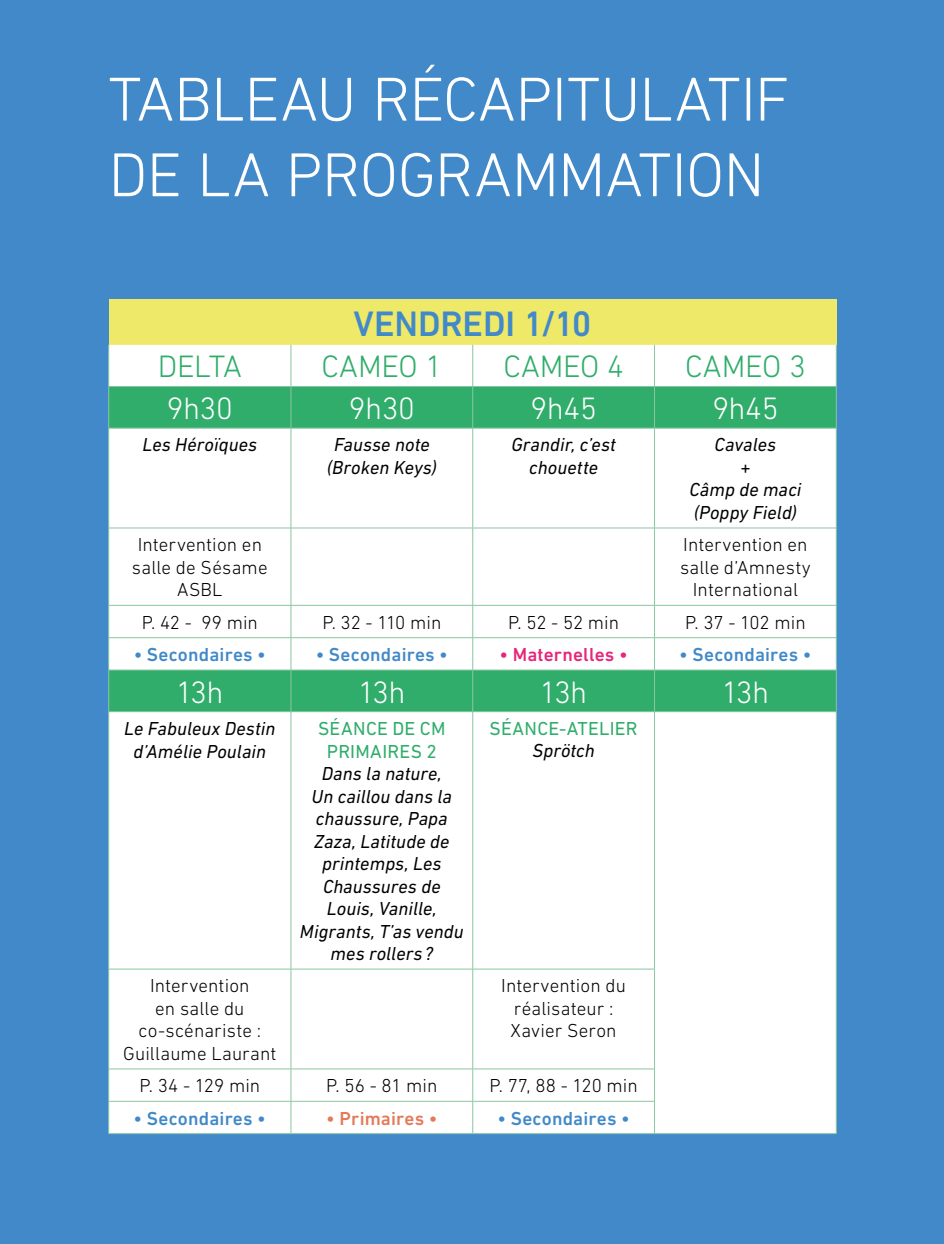
<style>
.page{position:relative;width:944px;height:1244px;background:#4189c9}
.page>*{position:absolute;margin:0;border:0;box-sizing:border-box;transform-origin:0 0}
.t1{font:300 63px/75.6px "DIN Next LT Pro";letter-spacing:-.01em;color:#fff}
.t2{font:500 36px "DIN Next LT Pro";letter-spacing:-.005em;color:#4189c9}
.t3{font:300 31.5px "DIN Next LT Pro";letter-spacing:-.015em;color:#fff}
.t4{font:300 31.5px "DIN Next LT Pro";letter-spacing:-.01em;color:#30ad6b}
.t5{font:italic 19.12px/22.5px "DIN Next LT Pro";letter-spacing:.005em;color:#000;text-align:center}
.t6{font:300 19.12px/22.5px "DIN Next LT Pro";letter-spacing:.005em;color:#000;text-align:center}
.t7{font:500 19.12px "DIN Next LT Pro";letter-spacing:.01em;color:#4189c9}
.t8{font:19.12px/22.5px "DIN Next LT Pro";letter-spacing:.015em;color:#30ad6b;text-align:center}
.t9{font:500 19.12px "DIN Next LT Pro";letter-spacing:.01em;color:#e6267b}
.t10{font:500 19.12px "DIN Next LT Pro";letter-spacing:.01em;color:#e37a59}
</style>
<div class="page">
<div style="left:109px;top:300px;width:727px;height:45px;background:#efe96a"></div>
<div style="left:109px;top:345px;width:727px;height:788px;background:#fff"></div>
<svg style="left:109px;top:387px;width:727px;height:324px;background:#c9e9d9"></svg>
<hr style="left:108px;top:345px;width:1px;height:41px;background:#88c7a1">
<hr style="left:291px;top:345px;width:1px;height:41px;background:#88c7a1">
<hr style="left:472px;top:345px;width:1px;height:41px;background:#88c7a1">
<hr style="left:654px;top:345px;width:1px;height:41px;background:#88c7a1">
<hr style="left:836px;top:345px;width:1px;height:41px;background:#88c7a1">
<hr style="left:108px;top:386px;width:183px;height:1px;background:#88c7a1">
<hr style="left:108px;top:387px;width:1px;height:41px;background:#88c7a1">
<hr style="left:291px;top:386px;width:182px;height:1px;background:#88c7a1">
<hr style="left:291px;top:387px;width:1px;height:41px;background:#88c7a1">
<hr style="left:473px;top:386px;width:181px;height:1px;background:#88c7a1">
<hr style="left:472px;top:387px;width:1px;height:41px;background:#88c7a1">
<hr style="left:654px;top:386px;width:183px;height:1px;background:#88c7a1">
<hr style="left:654px;top:387px;width:1px;height:41px;background:#88c7a1">
<hr style="left:836px;top:387px;width:1px;height:41px;background:#88c7a1">
<hr style="left:108px;top:428px;width:183px;height:1px;background:#88c7a1">
<hr style="left:108px;top:428px;width:1px;height:100px;background:#88c7a1">
<hr style="left:291px;top:428px;width:182px;height:1px;background:#88c7a1">
<hr style="left:291px;top:428px;width:1px;height:100px;background:#88c7a1">
<hr style="left:473px;top:428px;width:181px;height:1px;background:#88c7a1">
<hr style="left:472px;top:428px;width:1px;height:100px;background:#88c7a1">
<hr style="left:654px;top:428px;width:183px;height:1px;background:#88c7a1">
<hr style="left:654px;top:428px;width:1px;height:100px;background:#88c7a1">
<hr style="left:836px;top:428px;width:1px;height:100px;background:#88c7a1">
<hr style="left:108px;top:527px;width:183px;height:1px;background:#88c7a1">
<hr style="left:108px;top:528px;width:1px;height:77px;background:#88c7a1">
<hr style="left:291px;top:527px;width:182px;height:1px;background:#88c7a1">
<hr style="left:291px;top:528px;width:1px;height:77px;background:#88c7a1">
<hr style="left:473px;top:527px;width:181px;height:1px;background:#88c7a1">
<hr style="left:472px;top:528px;width:1px;height:77px;background:#88c7a1">
<hr style="left:654px;top:527px;width:183px;height:1px;background:#88c7a1">
<hr style="left:654px;top:528px;width:1px;height:77px;background:#88c7a1">
<hr style="left:836px;top:528px;width:1px;height:77px;background:#88c7a1">
<hr style="left:108px;top:605px;width:183px;height:1px;background:#88c7a1">
<hr style="left:108px;top:605px;width:1px;height:32px;background:#88c7a1">
<hr style="left:291px;top:605px;width:182px;height:1px;background:#88c7a1">
<hr style="left:291px;top:605px;width:1px;height:32px;background:#88c7a1">
<hr style="left:473px;top:605px;width:181px;height:1px;background:#88c7a1">
<hr style="left:472px;top:605px;width:1px;height:32px;background:#88c7a1">
<hr style="left:654px;top:605px;width:183px;height:1px;background:#88c7a1">
<hr style="left:654px;top:605px;width:1px;height:32px;background:#88c7a1">
<hr style="left:836px;top:605px;width:1px;height:32px;background:#88c7a1">
<hr style="left:108px;top:637px;width:183px;height:1px;background:#88c7a1">
<hr style="left:108px;top:638px;width:1px;height:32px;background:#88c7a1">
<hr style="left:291px;top:637px;width:182px;height:1px;background:#88c7a1">
<hr style="left:291px;top:638px;width:1px;height:32px;background:#88c7a1">
<hr style="left:473px;top:637px;width:181px;height:1px;background:#88c7a1">
<hr style="left:472px;top:638px;width:1px;height:32px;background:#88c7a1">
<hr style="left:654px;top:637px;width:183px;height:1px;background:#88c7a1">
<hr style="left:654px;top:638px;width:1px;height:32px;background:#88c7a1">
<hr style="left:836px;top:638px;width:1px;height:32px;background:#88c7a1">
<hr style="left:108px;top:712px;width:1px;height:257px;background:#88c7a1">
<hr style="left:291px;top:712px;width:1px;height:257px;background:#88c7a1">
<hr style="left:472px;top:712px;width:1px;height:257px;background:#88c7a1">
<hr style="left:654px;top:712px;width:1px;height:257px;background:#88c7a1">
<hr style="left:836px;top:712px;width:1px;height:257px;background:#88c7a1">
<hr style="left:108px;top:968px;width:183px;height:1px;background:#88c7a1">
<hr style="left:108px;top:969px;width:1px;height:99px;background:#88c7a1">
<hr style="left:291px;top:968px;width:182px;height:1px;background:#88c7a1">
<hr style="left:291px;top:969px;width:1px;height:99px;background:#88c7a1">
<hr style="left:473px;top:968px;width:182px;height:1px;background:#88c7a1">
<hr style="left:472px;top:969px;width:1px;height:99px;background:#88c7a1">
<hr style="left:654px;top:969px;width:1px;height:99px;background:#88c7a1">
<hr style="left:836px;top:969px;width:1px;height:100px;background:#88c7a1">
<hr style="left:108px;top:1068px;width:183px;height:1px;background:#88c7a1">
<hr style="left:108px;top:1069px;width:1px;height:32px;background:#88c7a1">
<hr style="left:291px;top:1068px;width:182px;height:1px;background:#88c7a1">
<hr style="left:291px;top:1069px;width:1px;height:32px;background:#88c7a1">
<hr style="left:473px;top:1068px;width:182px;height:1px;background:#88c7a1">
<hr style="left:472px;top:1069px;width:1px;height:32px;background:#88c7a1">
<hr style="left:654px;top:1069px;width:1px;height:32px;background:#88c7a1">
<hr style="left:836px;top:1069px;width:1px;height:32px;background:#88c7a1">
<hr style="left:108px;top:1101px;width:183px;height:1px;background:#88c7a1">
<hr style="left:108px;top:1101px;width:1px;height:32px;background:#88c7a1">
<hr style="left:291px;top:1101px;width:182px;height:1px;background:#88c7a1">
<hr style="left:291px;top:1101px;width:1px;height:32px;background:#88c7a1">
<hr style="left:473px;top:1101px;width:182px;height:1px;background:#88c7a1">
<hr style="left:472px;top:1101px;width:1px;height:32px;background:#88c7a1">
<hr style="left:654px;top:1101px;width:1px;height:32px;background:#88c7a1">
<hr style="left:836px;top:1101px;width:1px;height:32px;background:#88c7a1">
<hr style="left:108px;top:1133px;width:183px;height:1px;background:#88c7a1">
<hr style="left:291px;top:1133px;width:182px;height:1px;background:#88c7a1">
<hr style="left:473px;top:1133px;width:181px;height:1px;background:#88c7a1">
<hr style="left:654px;top:1133px;width:183px;height:1px;background:#88c7a1">
<hr style="left:108px;top:670px;width:183px;height:1px;background:#88c7a1">
<hr style="left:108px;top:670px;width:1px;height:41px;background:#88c7a1">
<hr style="left:108px;top:711px;width:183px;height:1px;background:#88c7a1">
<hr style="left:291px;top:670px;width:182px;height:1px;background:#88c7a1">
<hr style="left:291px;top:670px;width:1px;height:41px;background:#88c7a1">
<hr style="left:291px;top:711px;width:182px;height:1px;background:#88c7a1">
<hr style="left:473px;top:670px;width:181px;height:1px;background:#88c7a1">
<hr style="left:472px;top:670px;width:1px;height:41px;background:#88c7a1">
<hr style="left:473px;top:711px;width:181px;height:1px;background:#88c7a1">
<hr style="left:654px;top:670px;width:183px;height:1px;background:#88c7a1">
<hr style="left:654px;top:670px;width:1px;height:41px;background:#88c7a1">
<hr style="left:654px;top:711px;width:183px;height:1px;background:#88c7a1">
<hr style="left:836px;top:670px;width:1px;height:41px;background:#88c7a1">
<h1 class="t1" style="left:108px;top:61px;width:683px">TABLEAU RÉCAPITULATIF<br>DE LA PROGRAMMATION</h1>
<h2 class="t2" style="left:353px;top:303px;width:240px">VENDREDI 1/10</h2>
<h3 class="t4" style="left:158px;top:349px;width:86px">DELTA</h3>
<h3 class="t4" style="left:322px;top:349px;width:122px">CAMEO 1</h3>
<h3 class="t4" style="left:503px;top:349px;width:122px">CAMEO 4</h3>
<h3 class="t4" style="left:685px;top:349px;width:122px">CAMEO 3</h3>
<h3 class="t3" style="left:167px;top:390px;width:67px">9h30</h3>
<h3 class="t3" style="left:349px;top:390px;width:67px">9h30</h3>
<h3 class="t3" style="left:531px;top:390px;width:68px">9h45</h3>
<h3 class="t3" style="left:712px;top:390px;width:68px">9h45</h3>
<p class="t5" style="left:142px;top:433px;width:116px">Les Héroïques</p>
<p class="t5" style="left:327px;top:433px;width:111px">Fausse note (Broken Keys)</p>
<p class="t5" style="left:511px;top:433px;width:106px">Grandir, c’est chouette</p>
<p class="t5" style="left:689px;top:433px;width:114px">Cavales<br>+<br>Câmp de maci (Poppy Field)</p>
<p class="t6" style="left:132px;top:533px;width:137px">Intervention en salle de Sésame<br>ASBL</p>
<p class="t6" style="left:680px;top:533px;width:132px">Intervention en salle d’Amnesty<br>International</p>
<p class="t6" style="left:142px;top:611px;width:118px">P. 42 - 99 min</p>
<p class="t6" style="left:322px;top:611px;width:121px">P. 32 - 110 min</p>
<p class="t6" style="left:508px;top:611px;width:113px">P. 52 - 52 min</p>
<p class="t6" style="left:685px;top:611px;width:122px">P. 37 - 102 min</p>
<p class="t7" style="left:134px;top:643px;width:134px">• Secondaires •</p>
<p class="t7" style="left:316px;top:643px;width:134px">• Secondaires •</p>
<p class="t9" style="left:499px;top:643px;width:130px">• Maternelles •</p>
<p class="t7" style="left:679px;top:643px;width:134px">• Secondaires •</p>
<h3 class="t3" style="left:176px;top:674px;width:49px">13h</h3>
<h3 class="t3" style="left:358px;top:674px;width:49px">13h</h3>
<h3 class="t3" style="left:540px;top:674px;width:49px">13h</h3>
<h3 class="t3" style="left:722px;top:674px;width:49px">13h</h3>
<p class="t5" style="left:124px;top:717px;width:153px">Le Fabuleux Destin d’Amélie Poulain</p>
<p class="t8" style="left:318px;top:717px;width:129px">SÉANCE DE CM<br>PRIMAIRES 2</p>
<p class="t5" style="left:300px;top:762px;width:165px">Dans la nature,<br>Un caillou dans la chaussure, Papa<br>Zaza, Latitude de printemps, Les<br>Chaussures de<br>Louis, Vanille,<br>Migrants, T’as vendu mes rollers ?</p>
<p class="t8" style="left:490px;top:717px;width:150px">SÉANCE-ATELIER</p>
<p class="t5" style="left:532px;top:739px;width:64px">Sprötch</p>
<p class="t6" style="left:123px;top:974px;width:155px">Intervention<br>en salle du co-scénariste :<br>Guillaume Laurant</p>
<p class="t6" style="left:501px;top:974px;width:126px">Intervention du réalisateur :<br>Xavier Seron</p>
<p class="t6" style="left:139px;top:1074px;width:122px">P. 34 - 129 min</p>
<p class="t6" style="left:326px;top:1074px;width:113px">P. 56 - 81 min</p>
<p class="t6" style="left:489px;top:1074px;width:150px">P. 77, 88 - 120 min</p>
<p class="t7" style="left:134px;top:1107px;width:134px">• Secondaires •</p>
<p class="t10" style="left:326px;top:1107px;width:113px">• Primaires •</p>
<p class="t7" style="left:497px;top:1107px;width:134px">• Secondaires •</p>
</div>
